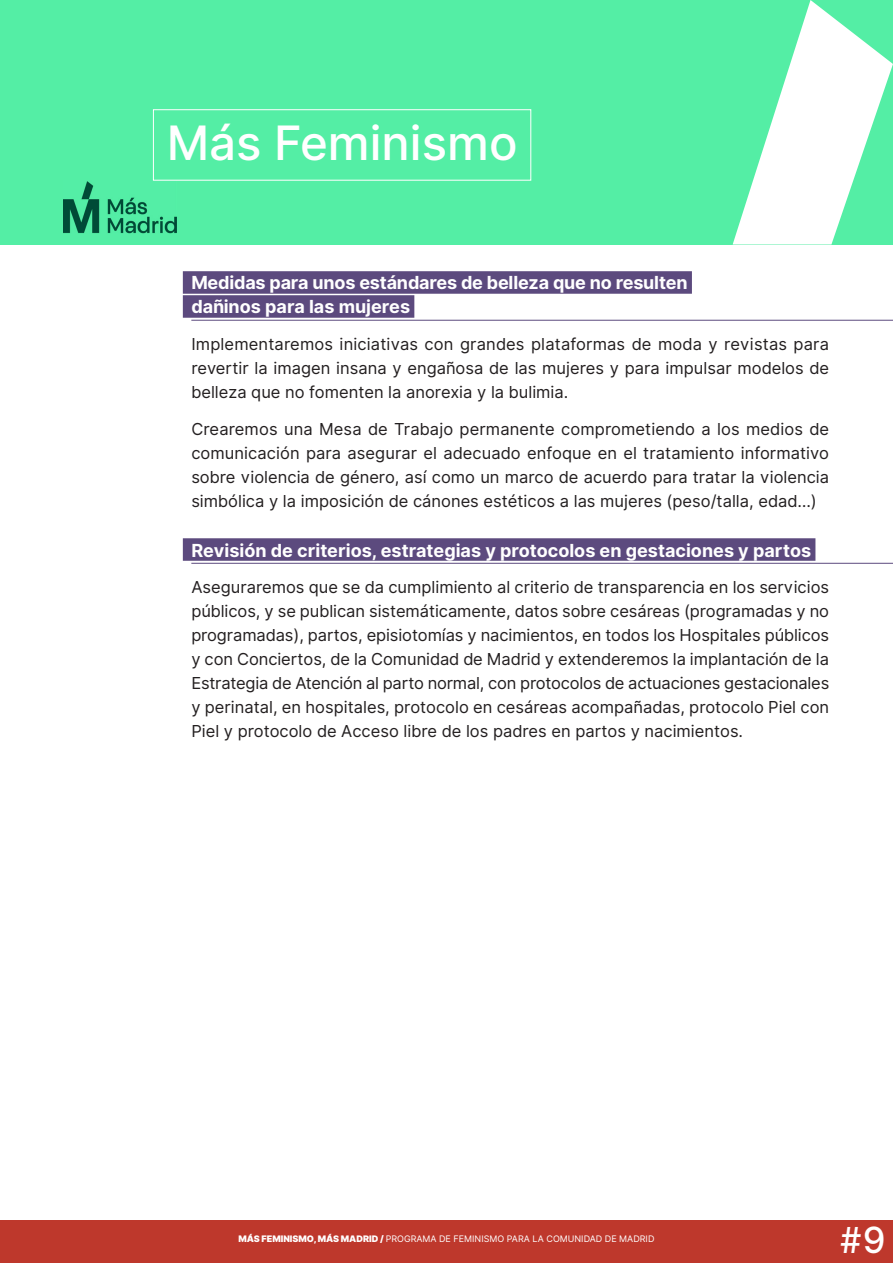
<style>
.page{position:relative;width:893px;height:1263px;background:#fff}
.page>*{position:absolute;margin:0;border:0;box-sizing:border-box;transform-origin:0 0}
.t1{font:500 47.4px "Inter UI";color:#fff}
.t2{font:500 36px "Inter UI";color:#fff}
.t3{font:700 18px/24px "Inter UI";color:#fff}
.t4{font:16.5px/24px "Inter UI";color:#231f20;text-align:justify}
.t5{font:9px "Inter UI";color:#fff}
.s1{font-weight:900}
</style>
<div class="page">
<div style="left:0;top:0;width:893px;height:244px;background:#54eea5"></div>
<img style="left:64px;top:181px;width:113px;height:53px">
<div style="left:153px;top:109px;width:378px;height:72px;border:1px solid #fff"></div>
<div style="left:183px;top:271px;width:509px;height:23px;background:#5c4a7e"></div>
<div style="left:183px;top:295px;width:231px;height:23px;background:#5c4a7e"></div>
<hr style="left:191px;top:320px;width:702px;height:1px;background:#5c4a7e">
<div style="left:183px;top:538px;width:632px;height:23px;background:#5c4a7e"></div>
<hr style="left:191px;top:563px;width:702px;height:1px;background:#5c4a7e">
<div style="left:0;top:1220px;width:893px;height:43px;background:#be382c"></div>
<svg style="left:733px;top:0;width:160px;height:244px"></svg>
<h1 class="t1" style="left:167px;top:110px;width:352px">Más Feminismo</h1>
<p class="t3" style="left:191px;top:272px;width:498px">Medidas para unos estándares de belleza que no resulten dañinos para las mujeres</p>
<p class="t4" style="left:191px;top:333px;width:639px">Implementaremos iniciativas con grandes plataformas de moda y revistas para revertir la imagen insana y engañosa de las mujeres y para impulsar modelos de belleza que no fomenten la anorexia y la bulimia.</p>
<p class="t4" style="left:191px;top:417px;width:639px">Crearemos una Mesa de Trabajo permanente comprometiendo a los medios de comunicación para asegurar el adecuado enfoque en el tratamiento informativo sobre violencia de género, así como un marco de acuerdo para tratar la violencia simbólica y la imposición de cánones estéticos a las mujeres (peso/talla, edad…)</p>
<p class="t3" style="left:191px;top:539px;width:621px">Revisión de criterios, estrategias y protocolos en gestaciones y partos</p>
<p class="t4" style="left:191px;top:576px;width:639px">Aseguraremos que se da cumplimiento al criterio de transparencia en los servicios públicos, y se publican sistemáticamente, datos sobre cesáreas (programadas y no programadas), partos, episiotomías y nacimientos, en todos los Hospitales públicos y con Conciertos, de la Comunidad de Madrid y extenderemos la implantación de la Estrategia de Atención al parto normal, con protocolos de actuaciones gestacionales y perinatal, en hospitales, protocolo en cesáreas acompañadas, protocolo Piel con Piel y protocolo de Acceso libre de los padres en partos y nacimientos.</p>
<p class="t5" style="left:238px;top:1233px;width:417px"><span class="s1">MÁS FEMINISMO, MÁS MADRID /</span> PROGRAMA DE FEMINISMO PARA LA COMUNIDAD DE MADRID</p>
<h2 class="t2" style="left:839px;top:1215px;width:48px">#9</h2>
</div>
